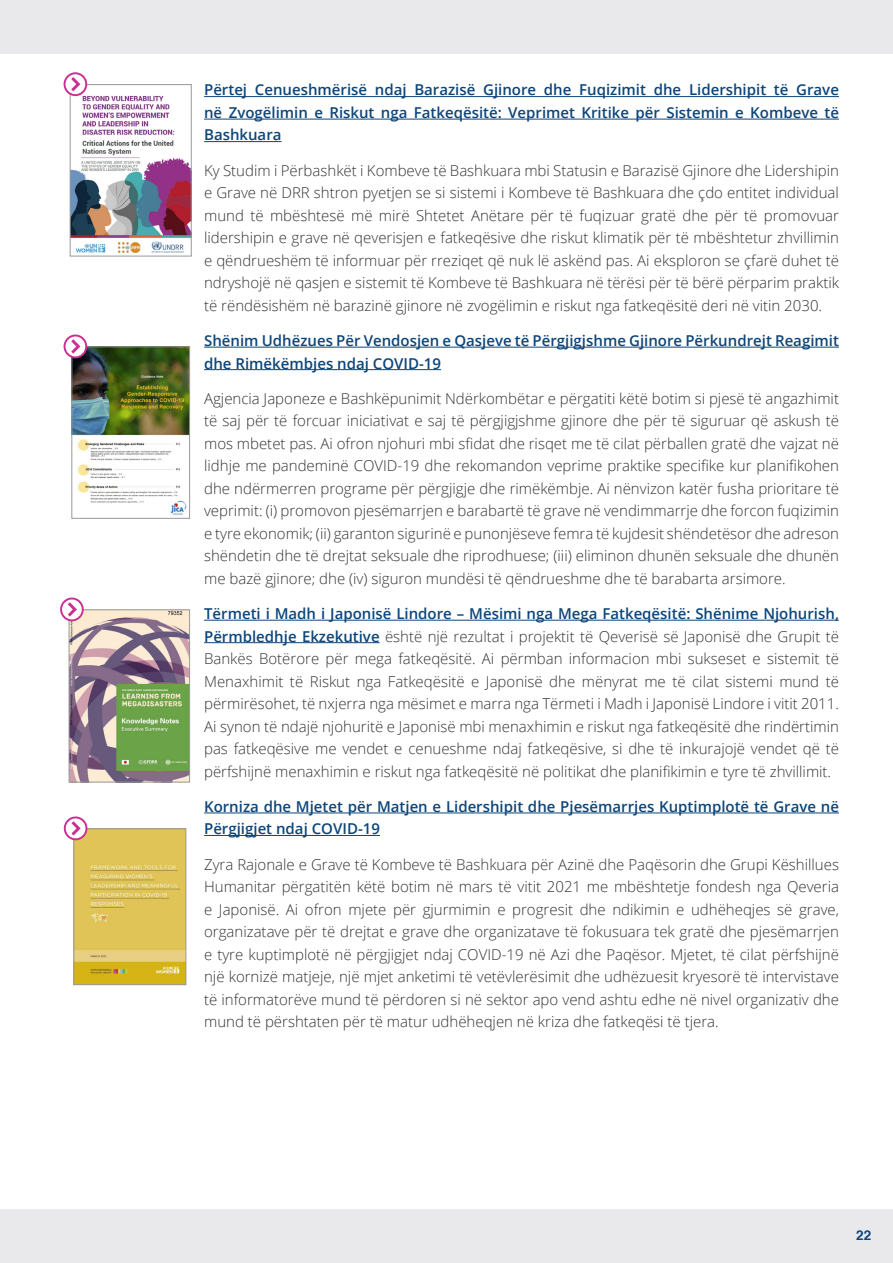
<style>
.page{position:relative;width:893px;height:1263px;background:#fff}
.page>*{position:absolute;margin:0;border:0;box-sizing:border-box;transform-origin:0 0}
.t1{font:300 15px/22.5px "Open Sans";color:#323332;text-align:justify}
.t2{font:600 15px/22.5px "Open Sans";color:#0d4579}
.t3{font:700 13.5px "Helvetica";color:#0f457a}
.s1{font-weight:600;color:#0d4579}
</style>
<div class="page">
<div style="left:0;top:1209px;width:893px;height:54px;background:#e9e9eb"></div>
<div style="left:0;top:0;width:893px;height:54px;background:#e9e9eb"></div>
<hr style="left:204px;top:96px;width:635px;height:1px;background:#0d4579">
<hr style="left:204px;top:119px;width:635px;height:1px;background:#0d4579">
<hr style="left:204px;top:141px;width:77px;height:1px;background:#0d4579">
<hr style="left:204px;top:347px;width:635px;height:1px;background:#0d4579">
<hr style="left:204px;top:369px;width:237px;height:1px;background:#0d4579">
<hr style="left:204px;top:620px;width:635px;height:1px;background:#0d4579">
<hr style="left:204px;top:642px;width:176px;height:1px;background:#0d4579">
<hr style="left:204px;top:812px;width:635px;height:1px;background:#0d4579">
<hr style="left:204px;top:835px;width:176px;height:1px;background:#0d4579">
<img style="left:72px;top:95px;width:118px;height:158px">
<div style="left:70px;top:84px;width:122px;height:172px;border:1px solid #989999"></div>
<img style="left:73px;top:348px;width:115px;height:168px">
<div style="left:71px;top:346px;width:119px;height:173px;border:1px solid #989999"></div>
<svg style="left:64px;top:334px;width:23px;height:24px"></svg>
<svg style="left:64px;top:72px;width:23px;height:24px"></svg>
<img style="left:75px;top:830px;width:109px;height:153px">
<div style="left:73px;top:828px;width:113px;height:157px;border:1px solid #989999"></div>
<svg style="left:64px;top:816px;width:23px;height:24px"></svg>
<img style="left:71px;top:611px;width:117px;height:169px">
<div style="left:69px;top:609px;width:121px;height:173px;border:1px solid #989999"></div>
<svg style="left:60px;top:597px;width:24px;height:24px"></svg>
<p class="t2" style="left:204px;top:78px;width:636px;text-align:justify">Përtej Cenueshmërisë ndaj Barazisë Gjinore dhe Fuqizimit dhe Lidershipit të Grave në Zvogëlimin e Riskut nga Fatkeqësitë: Veprimet Kritike për Sistemin e Kombeve të Bashkuara</p>
<p class="t1" style="left:204px;top:159px;width:636px">Ky Studim i Përbashkët i Kombeve të Bashkuara mbi Statusin e Barazisë Gjinore dhe Lidershipin e Grave në DRR shtron pyetjen se si sistemi i Kombeve të Bashkuara dhe çdo entitet individual mund të mbështesë më mirë Shtetet Anëtare për të fuqizuar gratë dhe për të promovuar lidershipin e grave në qeverisjen e fatkeqësive dhe riskut klimatik për të mbështetur zhvillimin e qëndrueshëm të informuar për rreziqet që nuk lë askënd pas. Ai eksploron se çfarë duhet të ndryshojë në qasjen e sistemit të Kombeve të Bashkuara në tërësi për të bërë përparim praktik të rëndësishëm në barazinë gjinore në zvogëlimin e riskut nga fatkeqësitë deri në vitin 2030.</p>
<p class="t2" style="left:204px;top:329px;width:636px">Shënim Udhëzues Për Vendosjen e Qasjeve të Përgjigjshme Gjinore Përkundrejt Reagimit dhe Rimëkëmbjes ndaj COVID-19</p>
<p class="t1" style="left:204px;top:387px;width:636px">Agjencia Japoneze e Bashkëpunimit Ndërkombëtar e përgatiti këtë botim si pjesë të angazhimit të saj për të forcuar iniciativat e saj të përgjigjshme gjinore dhe për të siguruar që askush të mos mbetet pas. Ai ofron njohuri mbi sfidat dhe risqet me të cilat përballen gratë dhe vajzat në lidhje me pandeminë COVID-19 dhe rekomandon veprime praktike specifike kur planifikohen dhe ndërmerren programe për përgjigje dhe rimëkëmbje. Ai nënvizon katër fusha prioritare të veprimit: (i) promovon pjesëmarrjen e barabartë të grave në vendimmarrje dhe forcon fuqizimin e tyre ekonomik; (ii) garanton sigurinë e punonjëseve femra të kujdesit shëndetësor dhe adreson shëndetin dhe të drejtat seksuale dhe riprodhuese; (iii) eliminon dhunën seksuale dhe dhunën me bazë gjinore; dhe (iv) siguron mundësi të qëndrueshme dhe të barabarta arsimore.</p>
<p class="t1" style="left:204px;top:602px;width:636px"><span class="s1">Tërmeti i Madh i Japonisë Lindore – Mësimi nga Mega Fatkeqësitë: Shënime Njohurish, Përmbledhje Ekzekutive</span> është një rezultat i projektit të Qeverisë së Japonisë dhe Grupit të Bankës Botërore për mega fatkeqësitë. Ai përmban informacion mbi sukseset e sistemit të Menaxhimit të Riskut nga Fatkeqësitë e Japonisë dhe mënyrat me të cilat sistemi mund të përmirësohet, të nxjerra nga mësimet e marra nga Tërmeti i Madh i Japonisë Lindore i vitit 2011.<br>Ai synon të ndajë njohuritë e Japonisë mbi menaxhimin e riskut nga fatkeqësitë dhe rindërtimin pas fatkeqësive me vendet e cenueshme ndaj fatkeqësive, si dhe të inkurajojë vendet që të përfshijnë menaxhimin e riskut nga fatkeqësitë në politikat dhe planifikimin e tyre të zhvillimit.</p>
<p class="t2" style="left:204px;top:795px;width:636px">Korniza dhe Mjetet për Matjen e Lidershipit dhe Pjesëmarrjes Kuptimplotë të Grave në<br>Përgjigjet ndaj COVID-19</p>
<p class="t1" style="left:204px;top:852px;width:636px">Zyra Rajonale e Grave të Kombeve të Bashkuara për Azinë dhe Paqësorin dhe Grupi Këshillues Humanitar përgatitën këtë botim në mars të vitit 2021 me mbështetje fondesh nga Qeveria e Japonisë. Ai ofron mjete për gjurmimin e progresit dhe ndikimin e udhëheqjes së grave, organizatave për të drejtat e grave dhe organizatave të fokusuara tek gratë dhe pjesëmarrjen e tyre kuptimplotë në përgjigjet ndaj COVID-19 në Azi dhe Paqësor. Mjetet, të cilat përfshijnë një kornizë matjeje, një mjet anketimi të vetëvlerësimit dhe udhëzuesit kryesorë të intervistave të informatorëve mund të përdoren si në sektor apo vend ashtu edhe në nivel organizativ dhe mund të përshtaten për të matur udhëheqjen në kriza dhe fatkeqësi të tjera.</p>
<p class="t3" style="left:856px;top:1224px;width:17px">22</p>
</div>
